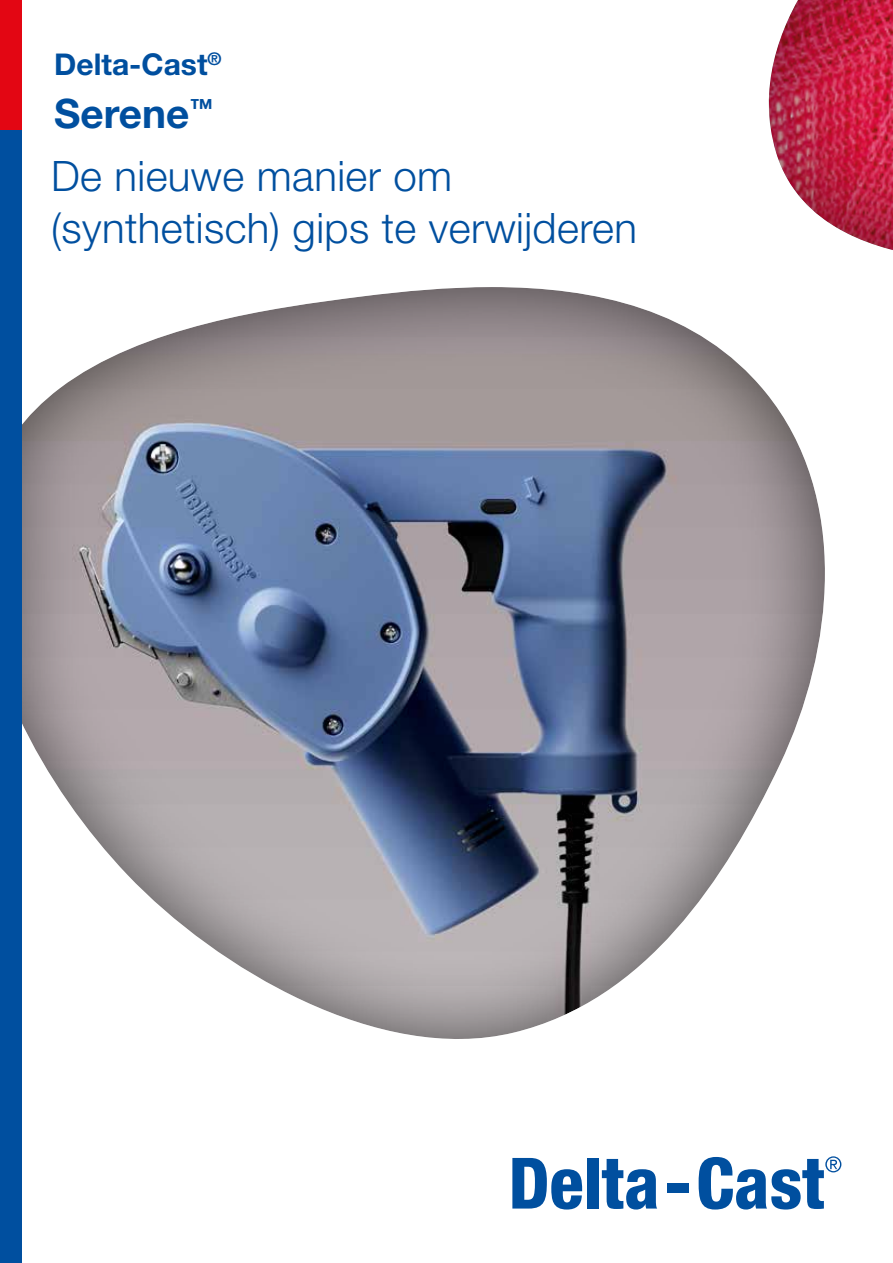
<style>
.page{position:relative;width:893px;height:1263px;background:#fff}
.page>*{position:absolute;margin:0;border:0;box-sizing:border-box;transform-origin:0 0}
.t1{font:300 42px/52.5px "Helvetica Neue LT Std";letter-spacing:.01em;color:#004f9f}
.t2{font:700 40.5px "Helvetica Neue LT Std";color:#004f9f}
.t3{font:700 30px "Helvetica Neue LT Std";color:#004f9f}
</style>
<div class="page">
<svg style="left:768px;top:0;width:125px;height:250px"></svg>
<div style="left:3px;top:286px;width:823px;height:754px;background:#000;opacity:.6"></div>
<div style="left:0;top:0;width:21px;height:1263px;background:#004f9f"></div>
<div style="left:0;top:0;width:21px;height:130px;background:#e30613"></div>
<svg style="left:512px;top:1158px;width:70px;height:51px"></svg>
<div style="left:587px;top:1158px;width:11px;height:50px;background:#004f9f"></div>
<svg style="left:602px;top:1159px;width:55px;height:50px"></svg>
<div style="left:667px;top:1183px;width:21px;height:10px;background:#004f9f"></div>
<svg style="left:699px;top:1156px;width:142px;height:53px"></svg>
<p class="t3" style="left:54px;top:46px;width:169px">Delta-Cast<sup>®</sup></p>
<p class="t2" style="left:54px;top:89px;width:160px">Serene<sup>™</sup></p>
<p class="t1" style="left:51px;top:149px;width:587px">De nieuwe manier om (synthetisch) gips te verwijderen</p>
</div>
